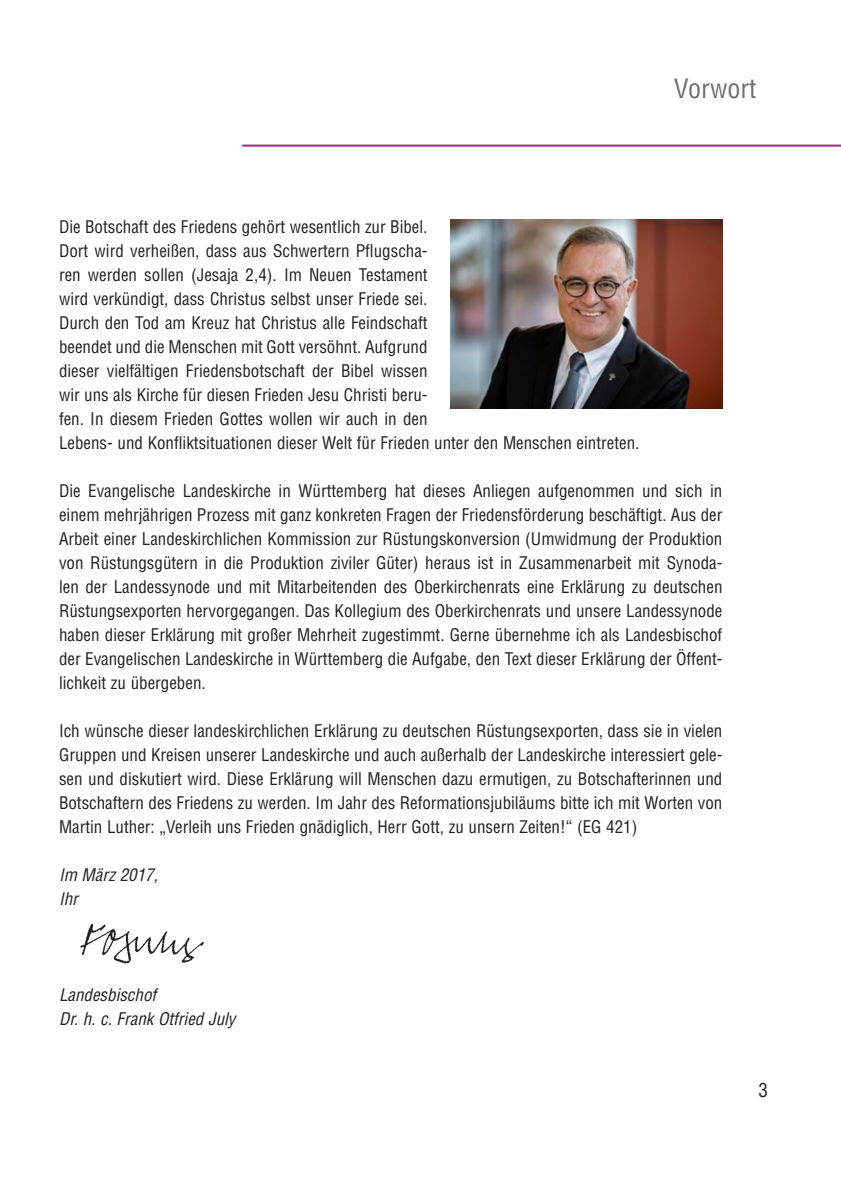
<style>
.page{position:relative;width:841px;height:1190px;background:#fff}
.page>*{position:absolute;margin:0;border:0;box-sizing:border-box;transform-origin:0 0}
.t1{font:condensed 26px "Helvetica LT Std";color:#6c6d70}
.t2{font:condensed 19px "Helvetica LT Std";color:#231f20}
.t3{font:condensed 17px/24px "Helvetica LT Std";color:#231f20;text-align:justify}
.t4{font:italic condensed 17px/24px "Helvetica LT Std";color:#231f20}
</style>
<div class="page">
<hr style="left:242px;top:145px;width:599px;height:2px;background:#a2238e">
<img style="left:80px;top:923px;width:124px;height:41px">
<img style="left:450px;top:219px;width:272px;height:190px">
<h1 class="t1" style="left:674px;top:72px;width:84px">Vorwort</h1>
<p class="t3" style="left:59px;top:215px;width:582px;text-align:left">Die Botschaft des Friedens gehört wesentlich zur Bibel.<br>Dort wird verheißen, dass aus Schwertern Pflugscha-<br>ren werden sollen (Jesaja 2,4). Im Neuen Testament<br>wird verkündigt, dass Christus selbst unser Friede sei.<br>Durch den Tod am Kreuz hat Christus alle Feindschaft<br>beendet und die Menschen mit Gott versöhnt. Aufgrund<br>dieser vielfältigen Friedensbotschaft der Bibel wissen<br>wir uns als Kirche für diesen Frieden Jesu Christi beru-<br>fen. In diesem Frieden Gottes wollen wir auch in den<br>Lebens- und Konfliktsituationen dieser Welt für Frieden unter den Menschen eintreten.</p>
<p class="t3" style="left:59px;top:479px;width:665px">Die Evangelische Landeskirche in Württemberg hat dieses Anliegen aufgenommen und sich in einem mehrjährigen Prozess mit ganz konkreten Fragen der Friedensförderung beschäftigt. Aus der Arbeit einer Landeskirchlichen Kommission zur Rüstungskonversion (Umwidmung der Produktion von Rüstungsgütern in die Produktion ziviler Güter) heraus ist in Zusammenarbeit mit Synoda&shy;len der Landessynode und mit Mitarbeitenden des Oberkirchenrats eine Erklärung zu deutschen Rüstungsexporten hervorgegangen. Das Kollegium des Oberkirchenrats und unsere Landessynode haben dieser Erklärung mit großer Mehrheit zugestimmt. Gerne übernehme ich als Landesbischof der Evangelischen Landeskirche in Württemberg die Aufgabe, den Text dieser Erklärung der Öffent&shy;lichkeit zu übergeben.</p>
<p class="t3" style="left:59px;top:719px;width:665px">Ich wünsche dieser landeskirchlichen Erklärung zu deutschen Rüstungsexporten, dass sie in vielen Gruppen und Kreisen unserer Landeskirche und auch außerhalb der Landeskirche interessiert gele&shy;sen und diskutiert wird. Diese Erklärung will Menschen dazu ermutigen, zu Botschafterinnen und Botschaftern des Friedens zu werden. Im Jahr des Reformationsjubiläums bitte ich mit Worten von Martin Luther: „Verleih uns Frieden gnädiglich, Herr Gott, zu unsern Zeiten!“ (EG 421)</p>
<p class="t4" style="left:59px;top:863px;width:100px">Im März 2017,<br>Ihr</p>
<p class="t4" style="left:59px;top:983px;width:178px">Landesbischof<br>Dr. h. c. Frank Otfried July</p>
<p class="t2" style="left:758px;top:1078px;width:11px">3</p>
</div>
